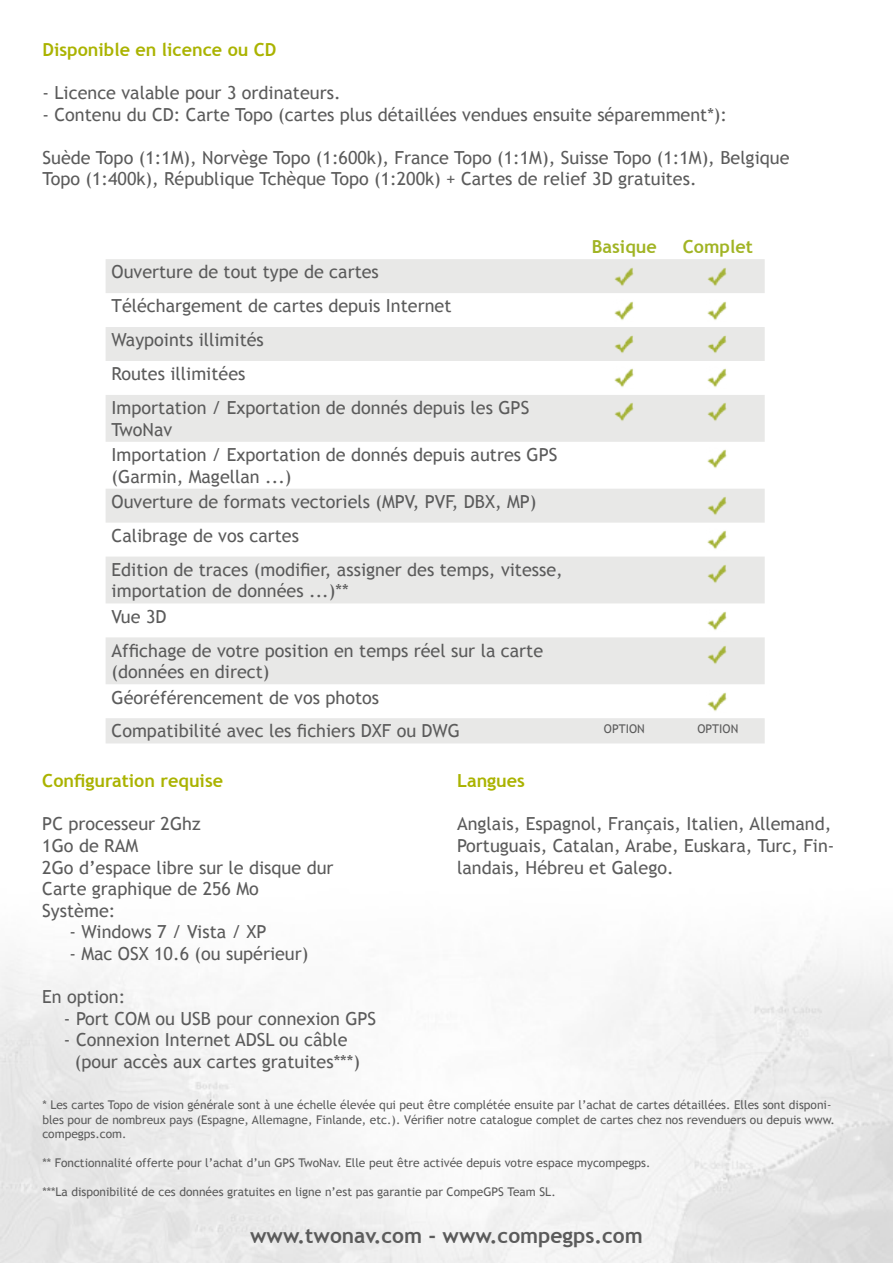
<style>
.page{position:relative;width:893px;height:1263px;background:#fff}
.page>*{position:absolute;margin:0;border:0;box-sizing:border-box;transform-origin:0 0}
.t1{font:700 21px "Trebuchet MS";color:#5b5b5b}
.t2{font:18px/21.6px "Trebuchet MS";color:#5b5b5b}
.t3{font:700 18px "Trebuchet MS";color:#aab300}
.t4{font:700 18px "Trebuchet MS";color:#a1b424}
.t5{font:12px/14.4px "Trebuchet MS";color:#5b5b5b}
</style>
<div class="page">
<svg style="left:106px;top:259px;width:659px;height:484px;fill:#e8e8e7"></svg>
<img style="left:613px;top:265px;width:22px;height:22px">
<img style="left:707px;top:265px;width:22px;height:22px">
<img style="left:613px;top:299px;width:22px;height:22px">
<img style="left:707px;top:299px;width:22px;height:22px">
<img style="left:613px;top:333px;width:22px;height:22px">
<img style="left:707px;top:333px;width:22px;height:22px">
<img style="left:613px;top:367px;width:22px;height:22px">
<img style="left:707px;top:367px;width:22px;height:22px">
<img style="left:613px;top:401px;width:22px;height:22px">
<img style="left:707px;top:401px;width:22px;height:22px">
<img style="left:707px;top:448px;width:22px;height:22px">
<img style="left:707px;top:495px;width:22px;height:22px">
<img style="left:707px;top:529px;width:22px;height:22px">
<img style="left:707px;top:563px;width:22px;height:21px">
<img style="left:707px;top:609px;width:22px;height:22px">
<img style="left:707px;top:643px;width:22px;height:22px">
<img style="left:707px;top:690px;width:22px;height:22px">
<p class="t3" style="left:43px;top:38px;width:235px">Disponible en licence ou CD</p>
<p class="t2" style="left:43px;top:82px;width:300px">- Licence valable pour 3 ordinateurs.</p>
<p class="t2" style="left:43px;top:104px;width:686px">- Contenu du CD: Carte Topo (cartes plus détaillées vendues ensuite séparemment*):</p>
<p class="t2" style="left:43px;top:147px;width:748px">Suède Topo (1:1M), Norvège Topo (1:600k), France Topo (1:1M), Suisse Topo (1:1M), Belgique<br>Topo (1:400k), République Tchèque Topo (1:200k) + Cartes de relief 3D gratuites.</p>
<p class="t2" style="left:112px;top:255px;width:419px;line-height:33.9px">Ouverture de tout type de cartes<br>Téléchargement de cartes depuis Internet Waypoints illimités<br>Routes illimitées<br>Importation / Exportation de donnés depuis les GPS</p>
<p class="t2" style="left:112px;top:417px;width:447px;line-height:25.2px">TwoNav<br>Importation / Exportation de donnés depuis autres GPS</p>
<p class="t2" style="left:112px;top:464px;width:426px;line-height:25.2px">(Garmin, Magellan ...)<br>Ouverture de formats vectoriels (MPV, PVF, DBX, MP)</p>
<p class="t2" style="left:112px;top:519px;width:453px;line-height:33.9px">Calibrage de vos cartes<br>Edition de traces (modifier, assigner des temps, vitesse,</p>
<p class="t2" style="left:112px;top:579px;width:239px;line-height:25.2px">importation de données ...)**<br>Vue 3D</p>
<p class="t2" style="left:112px;top:640px;width:433px">Affichage de votre position en temps réel sur la carte (données en direct)</p>
<p class="t2" style="left:112px;top:680px;width:350px;line-height:33.9px">Géoréférencement de vos photos<br>Compatibilité avec les fichiers DXF ou DWG</p>
<p class="t4" style="left:592px;top:235px;width:66px">Basique</p>
<p class="t4" style="left:683px;top:235px;width:71px">Complet</p>
<p class="t5" style="left:604px;top:722px;width:42px">OPTION</p>
<p class="t5" style="left:697px;top:722px;width:42px">OPTION</p>
<p class="t3" style="left:42px;top:769px;width:182px">Configuration requise</p>
<p class="t2" style="left:42px;top:813px;width:293px">PC processeur 2Ghz<br>1Go de RAM<br>2Go d’espace libre sur le disque dur<br>Carte graphique de 256 Mo<br>Système:</p>
<p class="t2" style="left:69px;top:921px;width:199px">- Windows 7 / Vista / XP</p>
<p class="t2" style="left:69px;top:943px;width:240px">- Mac OSX 10.6 (ou supérieur)</p>
<p class="t2" style="left:42px;top:986px;width:84px">En option:</p>
<p class="t2" style="left:64px;top:1008px;width:314px">- Port COM ou USB pour connexion GPS</p>
<p class="t2" style="left:75px;top:1029px;width:287px;text-indent:-11px">- Connexion Internet ADSL ou câble (pour accès aux cartes gratuites***)</p>
<p class="t3" style="left:457px;top:769px;width:69px">Langues</p>
<p class="t2" style="left:457px;top:813px;width:379px">Anglais, Espagnol, Français, Italien, Allemand,<br>Portuguais, Catalan, Arabe, Euskara, Turc, Fin&shy;landais, Hébreu et Galego.</p>
<p class="t5" style="left:42px;top:1098px;width:794px">* Les cartes Topo de vision générale sont à une échelle élevée qui peut être complétée ensuite par l’achat de cartes détaillées. Elles sont disponi&shy;bles pour de nombreux pays (Espagne, Allemagne, Finlande, etc.). Vérifier notre catalogue complet de cartes chez nos revenduers ou depuis www. compegps.com.</p>
<p class="t5" style="left:42px;top:1155px;width:610px">** Fonctionnalité offerte pour l’achat d’un GPS TwoNav. Elle peut être activée depuis votre espace mycompegps.</p>
<p class="t5" style="left:42px;top:1184px;width:515px">***La disponibilité de ces données gratuites en ligne n’est pas garantie par CompeGPS Team SL.</p>
<p class="t1" style="left:250px;top:1223px;width:394px">www.twonav.com - www.compegps.com</p>
</div>
